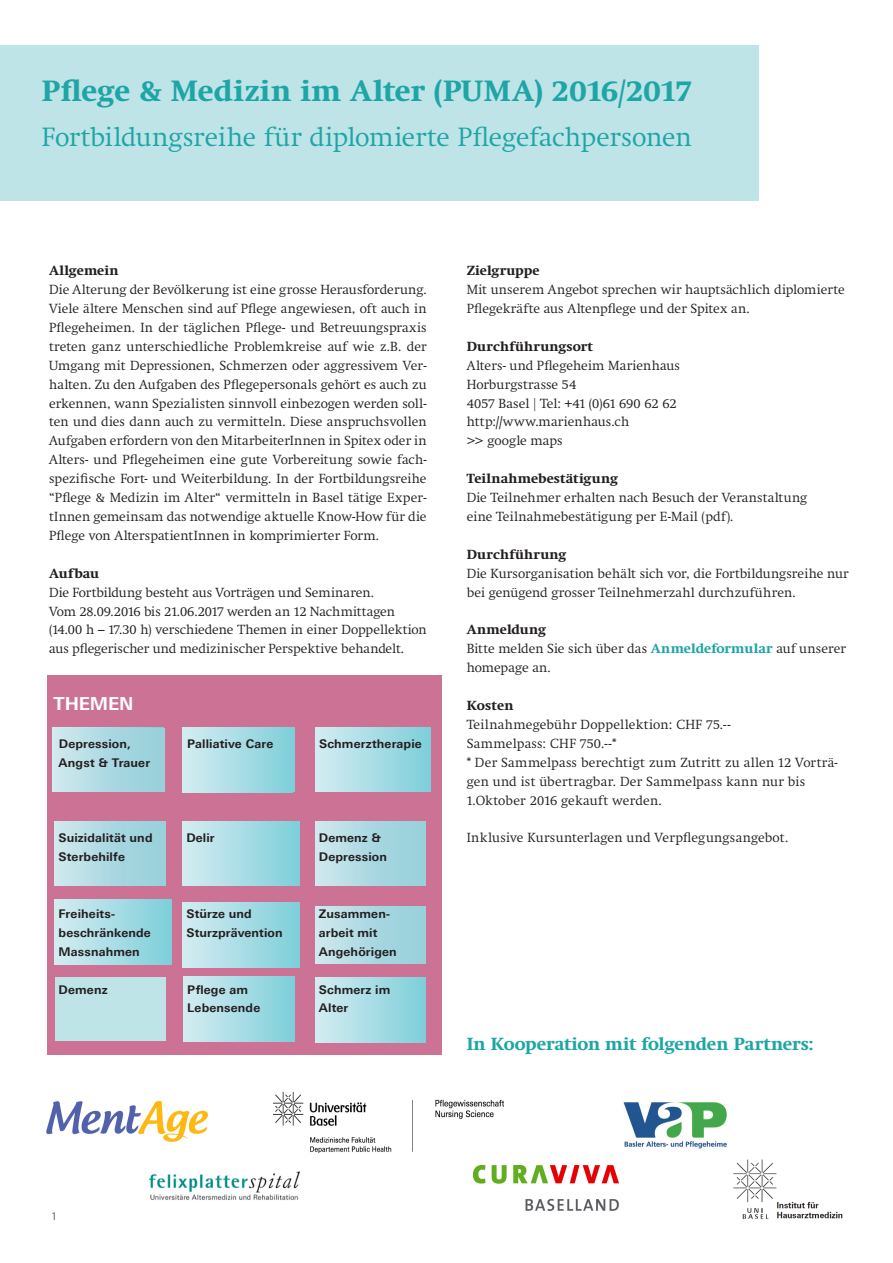
<style>
.page{position:relative;width:893px;height:1263px;background:#fff}
.page>*{position:absolute;margin:0;border:0;box-sizing:border-box;transform-origin:0 0}
.Headline_1_bold_A4_B{font:700 30px "Swift Neue LT Pro";letter-spacing:.005em;color:#1ea5a5}
.Headline_1_bold_A4_B-2{font:300 27px "Swift Neue LT Pro";color:#1ea5a5}
.Zwischentitel_A4_Bro{font:700 18px "Swift Neue LT Pro";letter-spacing:-.005em;color:#1ea5a5}
.Zwischentitel_A4_Bro-2{font:700 18px "Linotype Univers 630";letter-spacing:-.005em;color:#fff}
.Fliesstext_A4_Bro{font:300 13.5px/18.9px "Swift Neue LT Pro";letter-spacing:.01em;color:#231f20}
.Zwischentitel_A4_Bro-3{font:300 13.5px/18.9px "Swift Neue LT Pro";letter-spacing:.005em;color:#231f20}
.Zwischentitel_A4_Bro-4{font:700 13.5px "Swift Neue LT Pro";letter-spacing:.01em;color:#231f20}
.Fliesstext_A4_Bro-2{font:700 13.5px "Swift Neue LT Pro";letter-spacing:.02em;color:#231f20}
.Zwischentitel_A4_Bro-5{font:700 12px "Linotype Univers 630";letter-spacing:.01em;color:#231f20}
.Fliesstext_A4_Bro-3{font:700 12px "Linotype Univers 630";letter-spacing:.01em;color:#231f20}
.Pagina_links{font:300 10.5px "Linotype Univers 330";color:#231f20}
.s1{font-weight:700;color:#1ea5a5}
</style>
<div class="page">
<div style="left:0;top:45px;width:758px;height:156px;background:#bee4e8"></div>
<div style="left:47px;top:675px;width:394px;height:379px;background:#cc7395"></div>
<div style="left:52px;top:728px;width:111px;height:63px;background:#d1ebef"></div>
<div style="left:55px;top:728px;width:109px;height:64px;background:linear-gradient(to right,#cce7ed,#92ced9)"></div>
<svg style="left:182px;top:728px;width:111px;height:64px"></svg>
<div style="left:183px;top:728px;width:111px;height:63px;background:linear-gradient(to right,#d5edf1,#7ecfd9)"></div>
<svg style="left:316px;top:728px;width:115px;height:64px"></svg>
<div style="left:315px;top:728px;width:115px;height:63px;background:linear-gradient(to right,#d4ecf1,#7ecfd9)"></div>
<div style="left:55px;top:821px;width:110px;height:65px;background:linear-gradient(to right,#cce7ed,#93ced9)"></div>
<div style="left:183px;top:821px;width:116px;height:65px;background:linear-gradient(to right,#d4ecf1,#7fcfda)"></div>
<div style="left:315px;top:821px;width:111px;height:65px;background:linear-gradient(to right,#cce7ed,#91cdd9)"></div>
<div style="left:52px;top:899px;width:111px;height:64px;background:linear-gradient(to bottom,#d2edf0,#d2edf0)"></div>
<div style="left:315px;top:906px;width:111px;height:57px;background:linear-gradient(to right,#cce7ed,#91cdd9)"></div>
<div style="left:55px;top:977px;width:110px;height:63px;background:#bee4e8"></div>
<div style="left:183px;top:977px;width:118px;height:63px;background:linear-gradient(to bottom,#cc7395,#cc7395)"></div>
<div style="left:183px;top:976px;width:111px;height:65px;background:linear-gradient(to right,#d5edf1,#7ecfd9)"></div>
<img style="left:623px;top:1102px;width:104px;height:47px">
<img style="left:733px;top:1159px;width:110px;height:61px">
<img style="left:47px;top:1101px;width:160px;height:40px">
<img style="left:149px;top:1171px;width:151px;height:29px">
<img style="left:473px;top:1165px;width:146px;height:45px">
<img style="left:273px;top:1093px;width:231px;height:59px">
<div style="left:315px;top:977px;width:111px;height:65px;background:linear-gradient(to right,#d4ecf1,#7dcfd9)"></div>
<div style="left:183px;top:902px;width:116px;height:65px;background:linear-gradient(to right,#d4ecf1,#7fcfda)"></div>
<div style="left:55px;top:900px;width:116px;height:65px;background:linear-gradient(to right,#d4ecf1,#7fcfda)"></div>
<p class="Headline_1_bold_A4_B" style="left:42px;top:74px;width:651px">Pflege &amp; Medizin im Alter (PUMA) 2016/2017</p>
<p class="Headline_1_bold_A4_B-2" style="left:42px;top:121px;width:651px">Fortbildungsreihe für diplomierte Pflegefachpersonen</p>
<p class="Zwischentitel_A4_Bro-4" style="left:49px;top:263px;width:71px">Allgemein</p>
<p class="Fliesstext_A4_Bro" style="left:49px;top:280px;width:379px;text-align:justify">Die Alterung der Bevölkerung ist eine grosse Herausforderung.<br>Viele ältere Menschen sind auf Pflege angewiesen, oft auch in Pflegeheimen. In der täglichen Pflege- und Betreuungspraxis treten ganz unterschiedliche Problemkreise auf wie z.B. der Umgang mit Depressionen, Schmerzen oder aggressivem Ver&shy;halten. Zu den Aufgaben des Pflegepersonals gehört es auch zu erkennen, wann Spezialisten sinnvoll einbezogen werden soll&shy;ten und dies dann auch zu vermitteln. Diese anspruchsvollen Aufgaben erfordern von den MitarbeiterInnen in Spitex oder in Alters- und Pflegeheimen eine gute Vorbereitung sowie fach&shy;spezifische Fort- und Weiterbildung. In der Fortbildungsreihe “Pflege &amp; Medizin im Alter“ vermitteln in Basel tätige Exper&shy;tInnen gemeinsam das notwendige aktuelle Know-How für die Pflege von AlterspatientInnen in komprimierter Form.</p>
<p class="Zwischentitel_A4_Bro-4" style="left:49px;top:565px;width:52px">Aufbau</p>
<p class="Fliesstext_A4_Bro" style="left:49px;top:582px;width:326px">Die Fortbildung besteht aus Vorträgen und Seminaren.</p>
<p class="Fliesstext_A4_Bro" style="left:49px;top:601px;width:347px">Vom 28.09.2016 bis 21.06.2017 werden an 12 Nachmittagen</p>
<p class="Fliesstext_A4_Bro" style="left:49px;top:620px;width:379px">(14.00 h – 17.30 h) verschiedene Themen in einer Doppellektion aus pflegerischer und medizinischer Perspektive behandelt.</p>
<p class="Zwischentitel_A4_Bro-2" style="left:54px;top:693px;width:82px">THEMEN</p>
<p class="Zwischentitel_A4_Bro-5" style="left:59px;top:736px;width:74px">Depression,</p>
<p class="Zwischentitel_A4_Bro-5" style="left:59px;top:755px;width:93px">Angst &amp; Trauer</p>
<p class="Zwischentitel_A4_Bro-5" style="left:59px;top:831px;width:96px">Suizidalität und</p>
<p class="Zwischentitel_A4_Bro-5" style="left:59px;top:850px;width:68px">Sterbehilfe</p>
<p class="Zwischentitel_A4_Bro-5" style="left:59px;top:906px;width:58px">Freiheits-</p>
<p class="Zwischentitel_A4_Bro-5" style="left:59px;top:925px;width:94px">beschränkende</p>
<p class="Zwischentitel_A4_Bro-5" style="left:59px;top:944px;width:83px">Massnahmen</p>
<p class="Zwischentitel_A4_Bro-5" style="left:187px;top:736px;width:88px">Palliative Care</p>
<p class="Zwischentitel_A4_Bro-5" style="left:319px;top:736px;width:104px">Schmerztherapie</p>
<p class="Fliesstext_A4_Bro-3" style="left:186px;top:831px;width:30px">Delir</p>
<p class="Zwischentitel_A4_Bro-5" style="left:319px;top:831px;width:64px">Demenz &amp;</p>
<p class="Zwischentitel_A4_Bro-5" style="left:319px;top:850px;width:70px">Depression</p>
<p class="Zwischentitel_A4_Bro-5" style="left:186px;top:906px;width:67px">Stürze und</p>
<p class="Zwischentitel_A4_Bro-5" style="left:186px;top:925px;width:98px">Sturzprävention</p>
<p class="Zwischentitel_A4_Bro-5" style="left:319px;top:906px;width:73px">Zusammen-</p>
<p class="Zwischentitel_A4_Bro-5" style="left:319px;top:925px;width:60px">arbeit mit</p>
<p class="Zwischentitel_A4_Bro-5" style="left:319px;top:944px;width:79px">Angehörigen</p>
<p class="Zwischentitel_A4_Bro-5" style="left:59px;top:982px;width:50px">Demenz</p>
<p class="Zwischentitel_A4_Bro-5" style="left:187px;top:982px;width:62px">Pflege am</p>
<p class="Zwischentitel_A4_Bro-5" style="left:187px;top:1001px;width:75px">Lebensende</p>
<p class="Zwischentitel_A4_Bro-5" style="left:319px;top:982px;width:73px">Schmerz im</p>
<p class="Zwischentitel_A4_Bro-5" style="left:319px;top:1001px;width:31px">Alter</p>
<p class="Zwischentitel_A4_Bro-4" style="left:467px;top:263px;width:74px">Zielgruppe</p>
<p class="Zwischentitel_A4_Bro-3" style="left:467px;top:280px;width:380px">Mit unserem Angebot sprechen wir hauptsächlich diplomierte<br>Pflegekräfte aus Altenpflege und der Spitex an.</p>
<p class="Fliesstext_A4_Bro-2" style="left:467px;top:338px;width:128px">Durchführungsort</p>
<p class="Fliesstext_A4_Bro" style="left:467px;top:356px;width:215px">Alters- und Pflegeheim Marienhaus</p>
<p class="Fliesstext_A4_Bro" style="left:467px;top:375px;width:111px">Horburgstrasse 54</p>
<p class="Fliesstext_A4_Bro" style="left:467px;top:393px;width:211px">4057 Basel | Tel: +41 (0)61 690 62 62</p>
<p class="Fliesstext_A4_Bro" style="left:467px;top:412px;width:164px">http://www.marienhaus.ch</p>
<p class="Fliesstext_A4_Bro" style="left:467px;top:431px;width:97px">&gt;&gt; google maps</p>
<p class="Zwischentitel_A4_Bro-4" style="left:467px;top:471px;width:153px">Teilnahmebestätigung</p>
<p class="Fliesstext_A4_Bro" style="left:467px;top:488px;width:342px">Die Teilnehmer erhalten nach Besuch der Veranstaltung</p>
<p class="Fliesstext_A4_Bro" style="left:467px;top:507px;width:268px">eine Teilnahmebestätigung per E-Mail (pdf).</p>
<p class="Zwischentitel_A4_Bro-4" style="left:467px;top:546px;width:101px">Durchführung</p>
<p class="Fliesstext_A4_Bro" style="left:467px;top:564px;width:384px">Die Kursorganisation behält sich vor, die Fortbildungsreihe nur bei genügend grosser Teilnehmerzahl durchzuführen.</p>
<p class="Zwischentitel_A4_Bro-4" style="left:467px;top:622px;width:81px">Anmeldung</p>
<p class="Fliesstext_A4_Bro" style="left:467px;top:639px;width:381px">Bitte melden Sie sich über das <span class="s1">Anmeldeformular</span> auf unserer homepage an.</p>
<p class="Fliesstext_A4_Bro-2" style="left:467px;top:697px;width:48px">Kosten</p>
<p class="Fliesstext_A4_Bro" style="left:467px;top:715px;width:266px">Teilnahmegebühr Doppellektion: CHF 75.--</p>
<p class="Fliesstext_A4_Bro" style="left:467px;top:734px;width:151px">Sammelpass: CHF 750.--*</p>
<p class="Fliesstext_A4_Bro" style="left:467px;top:753px;width:373px">* Der Sammelpass berechtigt zum Zutritt zu allen 12 Vorträ&shy;gen und ist übertragbar. Der Sammelpass kann nur bis</p>
<p class="Fliesstext_A4_Bro" style="left:467px;top:790px;width:197px">1.Oktober 2016 gekauft werden.</p>
<p class="Fliesstext_A4_Bro" style="left:467px;top:828px;width:323px">Inklusive Kursunterlagen und Verpflegungsangebot.</p>
<p class="Zwischentitel_A4_Bro" style="left:467px;top:1034px;width:348px">In Kooperation mit folgenden Partners:</p>
<p class="Pagina_links" style="left:51px;top:1210px;width:7px">1</p>
</div>
